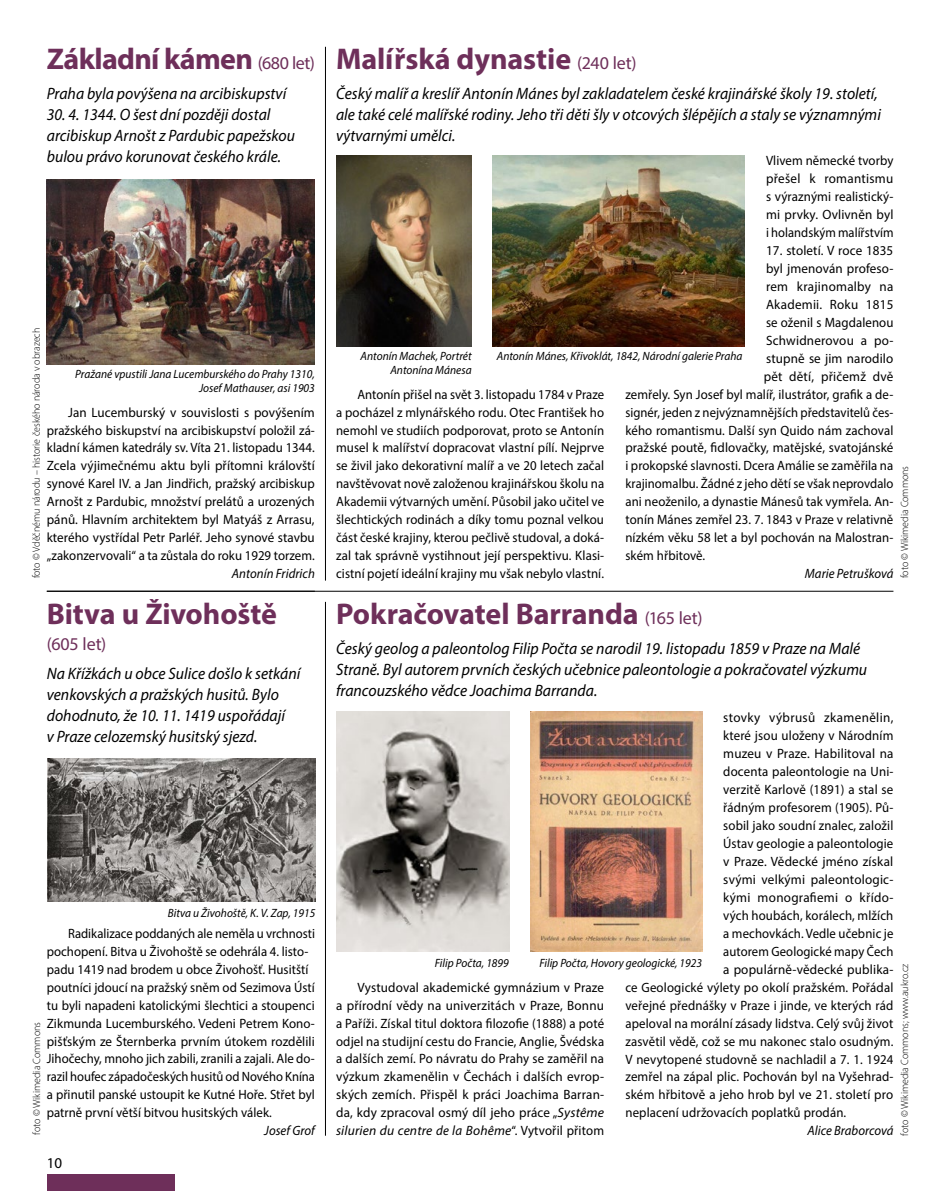
<style>
.page{position:relative;width:936px;height:1191px;background:#fff}
.page>*{position:absolute;margin:0;border:0;box-sizing:border-box;transform-origin:0 0}
.t1{font:700 30px "Myriad Pro";letter-spacing:-.005em;color:#6e2f5a}
.t2{font:700 30px "Myriad Pro";letter-spacing:-.025em;color:#6e2f5a}
.t3{font:18px "Myriad Pro";letter-spacing:-.005em;color:#6e2f5a}
.t4{font:italic 16.5px/21px "Myriad Pro";color:#000;scale:.95 1}
.t5{font:15px "Myriad Pro";color:#000}
.t6{font:13.5px/18px "Myriad Pro";letter-spacing:.005em;color:#000;scale:.94 1}
.t7{font:13.5px/18px "Myriad Pro";letter-spacing:.005em;color:#000;text-align:justify}
.t8{font:13.5px/18px "Myriad Pro";letter-spacing:.005em;color:#000;text-align:justify;scale:.95 1}
.t9{font:13.5px "Myriad Pro";letter-spacing:.005em;color:#000;scale:.96 1}
.t10{font:italic 13.5px "Myriad Pro";color:#000;scale:.95 1}
.t11{font:13.5px "Myriad Pro";letter-spacing:.025em;color:#000}
.t12{font:italic 12px/14.4px "Myriad Pro";color:#000;text-align:right;scale:.95 1}
.t13{font:300 10.5px "Myriad Pro";color:#000;scale:.95 1}
.s1{font-weight:400;font-size:18px}
.s2{font-style:italic}
</style>
<div class="page">
<div style="left:47px;top:1174px;width:127px;height:17px;background:#6e2f5a"></div>
<hr style="left:47px;top:591px;width:846px;height:1px;background:#000">
<hr style="left:325px;top:47px;width:1px;height:533px;background:#000">
<hr style="left:325px;top:602px;width:1px;height:533px;background:#000">
<img style="left:336px;top:155px;width:135px;height:192px">
<img style="left:493px;top:155px;width:251px;height:192px">
<img style="left:47px;top:180px;width:268px;height:184px">
<img style="left:48px;top:758px;width:267px;height:143px">
<img style="left:336px;top:712px;width:173px;height:239px">
<img style="left:530px;top:712px;width:172px;height:239px">
<h1 class="t2" style="left:47px;top:40px;width:269px">Základní kámen <span class="s1">(680 let)</span></h1>
<p class="t4" style="left:47px;top:82px;width:254px">Praha byla povýšena na arcibiskupství</p>
<p class="t4" style="left:47px;top:103px;width:263px">30. 4. 1344. O šest dní později dostal arcibiskup Arnošt z Pardubic papežskou bulou právo korunovat českého krále.</p>
<p class="t13" style="left:30px;top:578px;width:265px;rotate:-90deg">foto © Vděčnému národu – historie českého národa v obrazech</p>
<p class="t12" style="left:75px;top:366px;width:253px">Pražané vpustili Jana Lucemburského do Prahy 1310,<br>Josef Mathauser, asi 1903</p>
<p class="t7" style="left:47px;top:403px;width:269px;text-indent:21px">Jan Lucemburský v souvislosti s povýšením pražského biskupství na arcibiskupství položil zá‑ kladní kámen katedrály sv. Víta 21. listopadu 1344.<br>Zcela výjimečnému aktu byli přítomni královští synové Karel IV. a Jan Jindřich, pražský arcibiskup Arnošt z Pardubic, množství prelátů a urozených pánů. Hlavním architektem byl Matyáš z Arrasu, kterého vystřídal Petr Parléř. Jeho synové stavbu „zakonzervovali“ a ta zůstala do roku 1929 torzem.</p>
<p class="t10" style="left:232px;top:565px;width:89px">Antonín Fridrich</p>
<h1 class="t1" style="left:47px;top:594px;width:232px">Bitva u Živohoště</h1>
<h2 class="t3" style="left:47px;top:633px;width:61px">(605 let)</h2>
<p class="t4" style="left:47px;top:663px;width:268px">Na Křížkách u obce Sulice došlo k setkání venkovských a pražských husitů. Bylo dohodnuto, že 10. 11. 1419 uspořádají<br>v Praze celozemský husitský sjezd.</p>
<p class="t12" style="left:168px;top:905px;width:157px">Bitva u Živohoště, K. V. Zap, 1915</p>
<p class="t6" style="left:47px;top:924px;width:287px;text-indent:21px">Radikalizace poddaných ale neměla u vrchnosti pochopení. Bitva u Živohoště se odehrála 4. listo‑ padu 1419 nad brodem u obce Živohošť. Husitští poutníci jdoucí na pražský sněm od Sezimova Ústí tu byli napadeni katolickými šlechtici a stoupenci Zikmunda Lucemburského. Vedeni Petrem Kono‑ pišťským ze Šternberka prvním útokem rozdělili Jihočechy, mnoho jich zabili, zranili a zajali. Ale do‑ razil houfec západočeských husitů od Nového Knína a přinutil panské ustoupit ke Kutné Hoře. Střet byl patrně první větší bitvou husitských válek.</p>
<p class="t10" style="left:264px;top:1122px;width:55px">Josef Grof</p>
<p class="t13" style="left:30px;top:1134px;width:120px;rotate:-90deg">foto © Wikimedia Commons</p>
<p class="t5" style="left:47px;top:1154px;width:17px">10</p>
<h1 class="t1" style="left:336px;top:40px;width:302px">Malířská dynastie <span class="s1">(240 let)</span></h1>
<p class="t4" style="left:336px;top:82px;width:575px">Český malíř a kreslíř Antonín Mánes byl zakladatelem české krajinářské školy 19. století, ale také celé malířské rodiny. Jeho tři děti šly v otcových šlépějích a staly se významnými výtvarnými umělci.</p>
<p class="t8" style="left:766px;top:151px;width:136px">Vlivem německé tvorby přešel k romantismu s výraznými realistický‑ mi prvky. Ovlivněn byl i holandským malířstvím</p>
<p class="t7" style="left:766px;top:241px;width:129px">17. století. V roce 1835</p>
<p class="t7" style="left:766px;top:259px;width:129px">byl jmenován profeso‑</p>
<p class="t7" style="left:766px;top:277px;width:129px">rem krajinomalby na</p>
<p class="t7" style="left:766px;top:295px;width:129px">Akademii. Roku 1815</p>
<p class="t8" style="left:766px;top:313px;width:135px">se oženil s Magdalenou</p>
<p class="t7" style="left:766px;top:331px;width:129px">Schwidnerovou a po‑</p>
<p class="t7" style="left:766px;top:349px;width:129px">stupně se jim narodilo</p>
<p class="t7" style="left:763px;top:367px;width:131px">pět dětí, přičemž dvě</p>
<p class="t8" style="left:625px;top:385px;width:283px">zemřely. Syn Josef byl malíř, ilustrátor, grafik a de‑</p>
<p class="t6" style="left:625px;top:403px;width:286px">signér, jeden z nejvýznamnějších představitelů čes‑</p>
<p class="t8" style="left:625px;top:421px;width:283px">kého romantismu. Další syn Quido nám zachoval</p>
<p class="t9" style="left:625px;top:439px;width:281px">pražské poutě, fidlovačky, matějské, svatojánské</p>
<p class="t8" style="left:625px;top:457px;width:283px">i prokopské slavnosti. Dcera Amálie se zaměřila na</p>
<p class="t6" style="left:625px;top:474px;width:286px">krajinomalbu. Žádné z jeho dětí se však neprovdalo</p>
<p class="t8" style="left:625px;top:492px;width:283px">ani neoženilo, a dynastie Mánesů tak vymřela. An‑</p>
<p class="t8" style="left:625px;top:510px;width:283px">tonín Mánes zemřel 23. 7. 1843 v Praze v relativně</p>
<p class="t8" style="left:625px;top:528px;width:283px">nízkém věku 58 let a byl pochován na Malostran‑</p>
<p class="t8" style="left:625px;top:546px;width:86px">ském hřbitově.</p>
<p class="t10" style="left:804px;top:565px;width:95px">Marie Petrušková</p>
<p class="t12" style="left:360px;top:348px;width:118px">Antonín Machek, Portrét</p>
<p class="t12" style="left:496px;top:348px;width:260px">Antonín Mánes, Křivoklát, 1842, Národní galerie Praha</p>
<p class="t12" style="left:390px;top:363px;width:87px">Antonína Mánesa</p>
<p class="t6" style="left:336px;top:385px;width:287px;text-align:justify;text-indent:21px">Antonín přišel na svět 3. listopadu 1784 v Praze a pocházel z mlynářského rodu. Otec František ho nemohl ve studiích podporovat, proto se Antonín musel k malířství dopracovat vlastní pílí. Nejprve se živil jako dekorativní malíř a ve 20 letech začal navštěvovat nově založenou krajinářskou školu na Akademii výtvarných umění. Působil jako učitel ve šlechtických rodinách a díky tomu poznal velkou část české krajiny, kterou pečlivě studoval, a doká‑ zal tak správně vystihnout její perspektivu. Klasi‑ cistní pojetí ideální krajiny mu však nebylo vlastní.</p>
<p class="t13" style="left:898px;top:578px;width:120px;rotate:-90deg">foto © Wikimedia Commons</p>
<h1 class="t1" style="left:336px;top:594px;width:368px">Pokračovatel Barranda <span class="s1">(165 let)</span></h1>
<p class="t4" style="left:336px;top:637px;width:560px">Český geolog a paleontolog Filip Počta se narodil 19. listopadu 1859 v Praze na Malé<br>Straně. Byl autorem prvních českých učebnice paleontologie a pokračovatel výzkumu francouzského vědce Joachima Barranda.</p>
<p class="t11" style="left:723px;top:709px;width:172px">stovky výbrusů zkamenělin,</p>
<p class="t8" style="left:723px;top:726px;width:180px">které jsou uloženy v Národním</p>
<p class="t7" style="left:723px;top:744px;width:172px">muzeu v Praze. Habilitoval na</p>
<p class="t8" style="left:723px;top:762px;width:181px">docenta paleontologie na Uni‑</p>
<p class="t9" style="left:723px;top:781px;width:179px">verzitě Karlově (1891) a stal se</p>
<p class="t8" style="left:723px;top:798px;width:181px">řádným profesorem (1905). Pů‑</p>
<p class="t8" style="left:723px;top:816px;width:180px">sobil jako soudní znalec, založil</p>
<p class="t8" style="left:723px;top:834px;width:180px">Ústav geologie a paleontologie</p>
<p class="t7" style="left:723px;top:852px;width:171px">v Praze. Vědecké jméno získal</p>
<p class="t7" style="left:723px;top:870px;width:172px">svými velkými paleontologic‑</p>
<p class="t7" style="left:723px;top:888px;width:172px">kými monografiemi o křído‑</p>
<p class="t8" style="left:723px;top:906px;width:181px">vých houbách, korálech, mlžích</p>
<p class="t6" style="left:723px;top:924px;width:183px">a mechovkách. Vedle učebnic je</p>
<p class="t6" style="left:723px;top:942px;width:182px">autorem Geologické mapy Čech</p>
<p class="t7" style="left:723px;top:960px;width:172px">a populárně‑vědecké publika‑</p>
<p class="t8" style="left:625px;top:978px;width:283px">ce Geologické výlety po okolí pražském. Pořádal</p>
<p class="t8" style="left:625px;top:995px;width:283px">veřejné přednášky v Praze i jinde, ve kterých rád</p>
<p class="t8" style="left:625px;top:1013px;width:283px">apeloval na morální zásady lidstva. Celý svůj život</p>
<p class="t8" style="left:625px;top:1031px;width:283px">zasvětil vědě, což se mu nakonec stalo osudným.</p>
<p class="t8" style="left:625px;top:1049px;width:283px">V nevytopené studovně se nachladil a 7. 1. 1924</p>
<p class="t9" style="left:625px;top:1068px;width:281px">zemřel na zápal plic. Pochován byl na Vyšehrad‑</p>
<p class="t9" style="left:625px;top:1086px;width:280px">ském hřbitově a jeho hrob byl ve 21. století pro</p>
<p class="t8" style="left:625px;top:1103px;width:234px">neplacení udržovacích poplatků prodán.</p>
<p class="t10" style="left:807px;top:1122px;width:92px">Alice Braborcová</p>
<p class="t12" style="left:435px;top:955px;width:79px">Filip Počta, 1899</p>
<p class="t12" style="left:539px;top:955px;width:173px">Filip Počta, Hovory geologické, 1923</p>
<p class="t13" style="left:898px;top:1135px;width:183px;rotate:-90deg">foto © Wikimedia Commons; www.aukro.cz</p>
<p class="t7" style="left:336px;top:978px;width:269px;text-indent:21px">Vystudoval akademické gymnázium v Praze a přírodní vědy na univerzitách v Praze, Bonnu a Paříži. Získal titul doktora filozofie (1888) a poté odjel na studijní cestu do Francie, Anglie, Švédska a dalších zemí. Po návratu do Prahy se zaměřil na výzkum zkamenělin v Čechách i dalších evrop‑ ských zemích. Přispěl k práci Joachima Barran‑ da, kdy zpracoval osmý díl jeho práce „<span class="s2">Systême silurien du centre de la Bohême</span>“. Vytvořil přitom</p>
</div>
